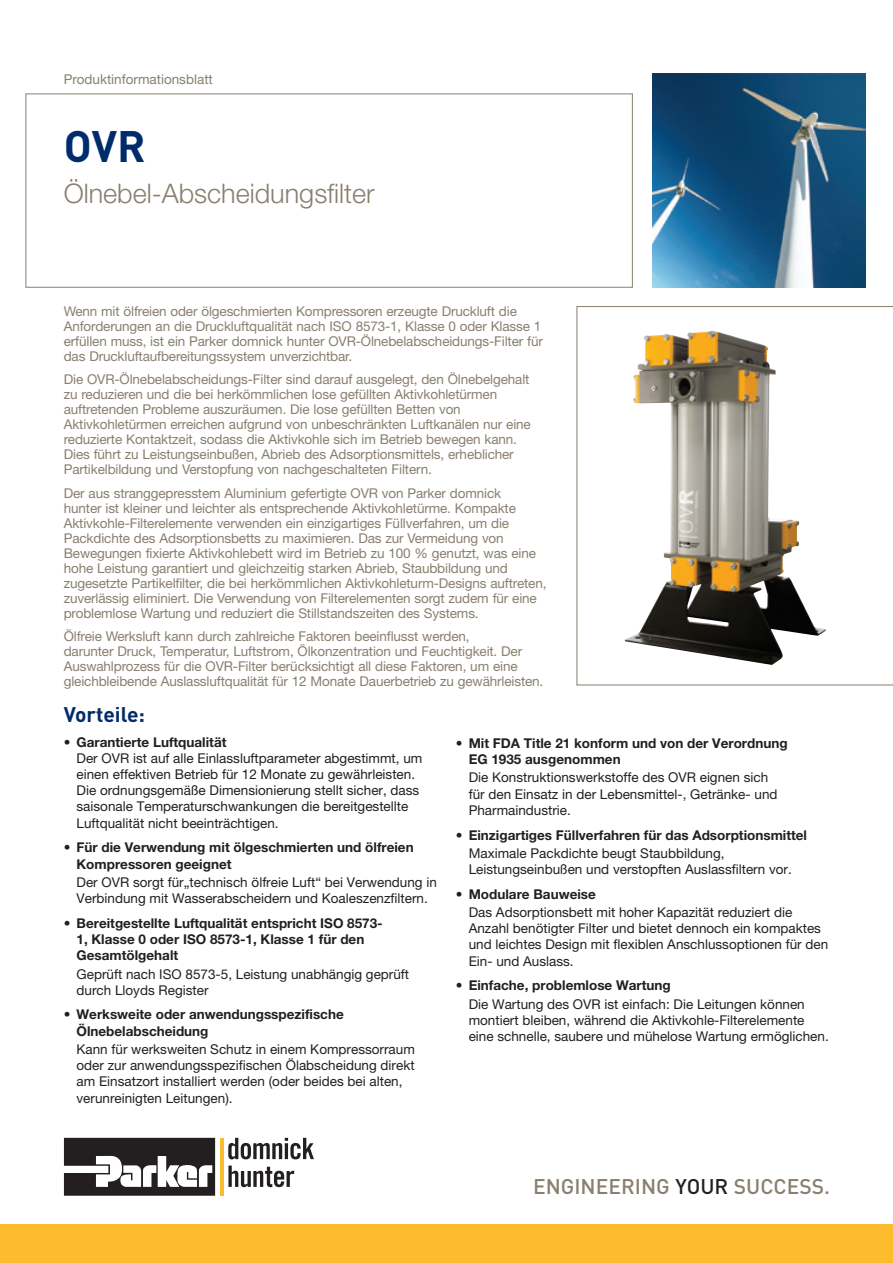
<style>
.page{position:relative;width:893px;height:1263px;background:#fff}
.page>*{position:absolute;margin:0;border:0;box-sizing:border-box;transform-origin:0 0}
.t1{font:700 43.5px "DINOT";color:#002c6b}
.t2{font:300 27px "Helvetica Neue LT Std";color:#887f6f}
.t3{font:500 21px "DINOT";color:#887f6f}
.t4{font:700 21px "DINOT";color:#002c6b}
.t5{font:13.5px/15px "Helvetica Neue LT Std";letter-spacing:-.01em;color:#887f6f}
.t6{font:13.5px/16.2px "Helvetica Neue LT Std";color:#231f20}
.t7{font:700 13.5px/16.2px "Helvetica Neue LT Std";color:#231f20}
.s1{color:#231f20}
</style>
<div class="page">
<svg style="left:577px;top:306px;width:316px;height:379px"></svg>
<img style="left:652px;top:74px;width:214px;height:213px">
<div style="left:26px;top:94px;width:607px;height:194px;border:1px solid #887f6f"></div>
<svg style="left:228px;top:1138px;width:86px;height:21px"></svg>
<svg style="left:228px;top:1165px;width:66px;height:22px"></svg>
<svg style="left:64px;top:1138px;width:151px;height:58px"></svg>
<hr style="left:220px;top:1138px;width:3px;height:58px;background:#fdbb2e">
<div style="left:0;top:1225px;width:893px;height:38px;background:#fdbb2e"></div>
<p class="t5" style="left:64px;top:71px;width:151px">Produktinformationsblatt</p>
<h1 class="t1" style="left:64px;top:117px;width:83px">OVR</h1>
<h2 class="t2" style="left:64px;top:177px;width:313px">Ölnebel-Abscheidungsfilter</h2>
<p class="t5" style="left:64px;top:303px;width:481px">Wenn mit ölfreien oder ölgeschmierten Kompressoren erzeugte Druckluft die Anforderungen an die Druckluftqualität nach ISO 8573-1, Klasse 0 oder Klasse 1 erfüllen muss, ist ein Parker domnick hunter OVR-Ölnebelabscheidungs-Filter für das Druckluftaufbereitungssystem unverzichtbar.</p>
<p class="t5" style="left:64px;top:372px;width:469px">Die OVR-Ölnebelabscheidungs-Filter sind darauf ausgelegt, den Ölnebelgehalt zu reduzieren und die bei herkömmlichen lose gefüllten Aktivkohletürmen auftretenden Probleme auszuräumen. Die lose gefüllten Betten von Aktivkohletürmen erreichen aufgrund von unbeschränkten Luftkanälen nur eine reduzierte Kontaktzeit, sodass die Aktivkohle sich im Betrieb bewegen kann.<br>Dies führt zu Leistungseinbußen, Abrieb des Adsorptionsmittels, erheblicher Partikelbildung und Verstopfung von nachgeschalteten Filtern.</p>
<p class="t5" style="left:64px;top:485px;width:484px">Der aus stranggepresstem Aluminium gefertigte OVR von Parker domnick<br>hunter ist kleiner und leichter als entsprechende Aktivkohletürme. Kompakte Aktivkohle-Filterelemente verwenden ein einzigartiges Füllverfahren, um die Packdichte des Adsorptionsbetts zu maximieren. Das zur Vermeidung von Bewegungen fixierte Aktivkohlebett wird im Betrieb zu 100 % genutzt, was eine hohe Leistung garantiert und gleichzeitig starken Abrieb, Staubbildung und zugesetzte Partikelfilter, die bei herkömmlichen Aktivkohleturm-Designs auftreten, zuverlässig eliminiert. Die Verwendung von Filterelementen sorgt zudem für eine problemlose Wartung und reduziert die Stillstandszeiten des Systems.</p>
<p class="t5" style="left:64px;top:629px;width:481px">Ölfreie Werksluft kann durch zahlreiche Faktoren beeinflusst werden,<br>darunter Druck, Temperatur, Luftstrom, Ölkonzentration und Feuchtigkeit. Der Auswahlprozess für die OVR-Filter berücksichtigt all diese Faktoren, um eine gleichbleibende Auslassluftqualität für 12 Monate Dauerbetrieb zu gewährleisten.</p>
<h3 class="t4" style="left:64px;top:700px;width:83px">Vorteile:</h3>
<p class="t7" style="left:64px;top:733px;width:164px">• Garantierte Luftqualität</p>
<p class="t6" style="left:77px;top:750px;width:347px">Der OVR ist auf alle Einlassluftparameter abgestimmt, um einen effektiven Betrieb für 12 Monate zu gewährleisten.<br>Die ordnungsgemäße Dimensionierung stellt sicher, dass saisonale Temperaturschwankungen die bereitgestellte Luftqualität nicht beeinträchtigen.</p>
<p class="t7" style="left:77px;top:839px;width:339px;text-indent:-13px">• Für die Verwendung mit ölgeschmierten und ölfreien<br>Kompressoren geeignet</p>
<p class="t6" style="left:77px;top:874px;width:362px">Der OVR sorgt für„technisch ölfreie Luft“ bei Verwendung in<br>Verbindung mit Wasserabscheidern und Koaleszenzfiltern.</p>
<p class="t7" style="left:77px;top:914px;width:308px;text-indent:-13px">• Bereitgestellte Luftqualität entspricht ISO 8573-<br>1, Klasse 0 oder ISO 8573-1, Klasse 1 für den<br>Gesamtölgehalt</p>
<p class="t6" style="left:77px;top:965px;width:334px">Geprüft nach ISO 8573-5, Leistung unabhängig geprüft durch Lloyds Register</p>
<p class="t7" style="left:77px;top:1006px;width:269px;text-indent:-13px">• Werksweite oder anwendungsspezifische<br>Ölnebelabscheidung</p>
<p class="t6" style="left:77px;top:1041px;width:340px">Kann für werksweiten Schutz in einem Kompressorraum oder zur anwendungsspezifischen Ölabscheidung direkt am Einsatzort installiert werden (oder beides bei alten, verunreinigten Leitungen).</p>
<p class="t7" style="left:469px;top:735px;width:321px;text-indent:-13px">• Mit FDA Title 21 konform und von der Verordnung<br>EG 1935 ausgenommen</p>
<p class="t6" style="left:469px;top:769px;width:310px">Die Konstruktionswerkstoffe des OVR eignen sich für den Einsatz in der Lebensmittel-, Getränke- und<br>Pharmaindustrie.</p>
<p class="t7" style="left:456px;top:826px;width:353px">• Einzigartiges Füllverfahren für das Adsorptionsmittel</p>
<p class="t6" style="left:469px;top:845px;width:325px">Maximale Packdichte beugt Staubbildung,<br>Leistungseinbußen und verstopften Auslassfiltern vor.</p>
<p class="t7" style="left:456px;top:885px;width:141px">• Modulare Bauweise</p>
<p class="t6" style="left:469px;top:904px;width:361px">Das Adsorptionsbett mit hoher Kapazität reduziert die Anzahl benötigter Filter und bietet dennoch ein kompaktes und leichtes Design mit flexiblen Anschlussoptionen für den Ein- und Auslass.</p>
<p class="t7" style="left:456px;top:977px;width:216px">• Einfache, problemlose Wartung</p>
<p class="t6" style="left:469px;top:996px;width:362px">Die Wartung des OVR ist einfach: Die Leitungen können montiert bleiben, während die Aktivkohle-Filterelemente eine schnelle, saubere und mühelose Wartung ermöglichen.</p>
<h3 class="t3" style="left:533px;top:1172px;width:299px">ENGINEERING <span class="s1">YOUR</span> SUCCESS.</h3>
</div>
